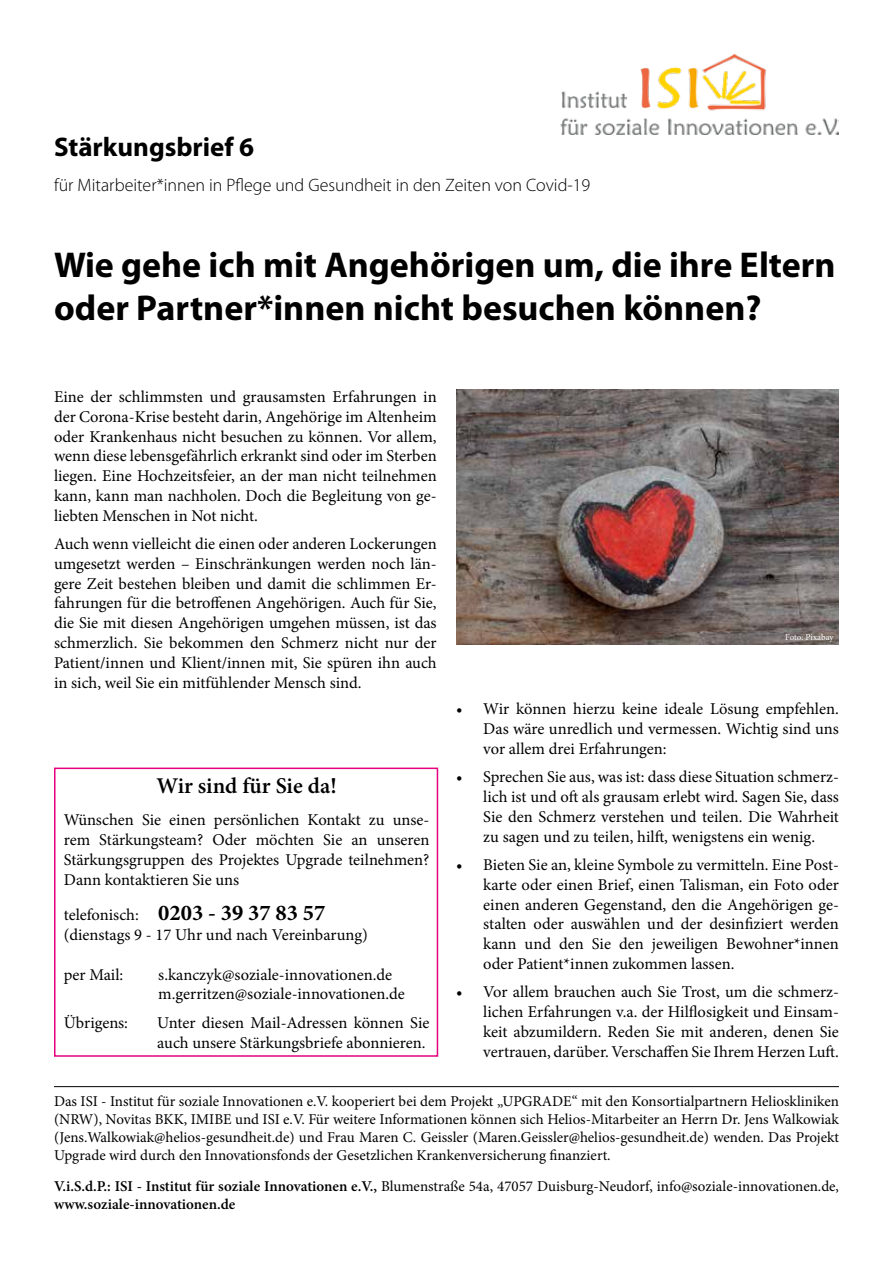
<style>
.page{position:relative;width:893px;height:1263px;background:#fff}
.page>*{position:absolute;margin:0;border:0;box-sizing:border-box;transform-origin:0 0}
.t1{font:700 36px/43.2px "Myriad Pro";color:#000}
.t2{font:700 27px "Myriad Pro";color:#000}
.t3{font:700 22.5px "Minion Pro";color:#000}
.t4{font:600 22.5px "Minion Pro";color:#000}
.t5{font:300 18px "Myriad Pro";color:#000}
.t6{font:16.5px/19.8px "Minion Pro";color:#000;text-align:justify}
.t7{font:15px/18px "Minion Pro";color:#000;text-align:justify}
.t8{font:600 15px/18px "Minion Pro";color:#000}
.t9{font:9px "Minion Pro";letter-spacing:-.01em;color:#fff}
.s1{font-weight:400;font-size:16.5px}
.s2{font-weight:400}
</style>
<div class="page">
<div style="left:54px;top:767px;width:384px;height:290px;border:2px solid #e6007d"></div>
<img style="left:456px;top:390px;width:383px;height:254px">
<img style="left:561px;top:54px;width:278px;height:80px">
<hr style="left:54px;top:1086px;width:785px;height:1px;background:#000">
<h2 class="t2" style="left:54px;top:130px;width:202px">Stärkungsbrief 6</h2>
<p class="t5" style="left:54px;top:174px;width:538px">für Mitarbeiter*innen in Pflege und Gesundheit in den Zeiten von Covid-19</p>
<h1 class="t1" style="left:54px;top:242px;width:783px">Wie gehe ich mit Angehörigen um, die ihre Eltern oder Partner*innen nicht besuchen können?</h1>
<p class="t6" style="left:54px;top:387px;width:384px">Eine der schlimmsten und grausamsten Erfahrungen in der Corona-Krise besteht darin, Angehörige im Altenheim oder Krankenhaus nicht besuchen zu können. Vor allem, wenn diese lebensgefährlich erkrankt sind oder im Sterben liegen. Eine Hochzeitsfeier, an der man nicht teilnehmen kann, kann man nachholen. Doch die Begleitung von ge&shy;liebten Menschen in Not nicht.</p>
<p class="t6" style="left:54px;top:534px;width:384px">Auch wenn vielleicht die einen oder anderen Lockerungen umgesetzt werden – Einschränkungen werden noch län&shy;gere Zeit bestehen bleiben und damit die schlimmen Er&shy;fahrungen für die betroffenen Angehörigen. Auch für Sie, die Sie mit diesen Angehörigen umgehen müssen, ist das schmerzlich. Sie bekommen den Schmerz nicht nur der Patient/innen und Klient/innen mit, Sie spüren ihn auch in sich, weil Sie ein mitfühlender Mensch sind.</p>
<h3 class="t4" style="left:157px;top:770px;width:182px">Wir sind für Sie da!</h3>
<p class="t6" style="left:64px;top:810px;width:367px">Wünschen Sie einen persönlichen Kontakt zu unse&shy;rem Stärkungsteam? Oder möchten Sie an unseren Stärkungsgruppen des Projektes Upgrade teilnehmen?<br>Dann kontaktieren Sie uns</p>
<h3 class="t3" style="left:64px;top:897px;width:263px"><span class="s1">telefonisch:</span> 0203 - 39 37 83 57</h3>
<p class="t6" style="left:64px;top:925px;width:306px">(dienstags 9 - 17 Uhr und nach Vereinbarung)</p>
<p class="t6" style="left:64px;top:964px;width:61px">per Mail:</p>
<p class="t6" style="left:158px;top:964px;width:248px">s.kanczyk@soziale-innovationen.de m.gerritzen@soziale-innovationen.de</p>
<p class="t6" style="left:64px;top:1013px;width:66px">Übrigens:</p>
<p class="t6" style="left:157px;top:1013px;width:274px">Unter diesen Mail-Adressen können Sie auch unsere Stärkungsbriefe abonnieren.</p>
<p class="t9" style="left:785px;top:631px;width:50px">Foto: Pixabay</p>
<p class="t6" style="left:483px;top:699px;width:357px;text-indent:-27px">• Wir können hierzu keine ideale Lösung empfehlen.<br>Das wäre unredlich und vermessen. Wichtig sind uns vor allem drei Erfahrungen:</p>
<p class="t6" style="left:483px;top:767px;width:357px;text-indent:-27px">• Sprechen Sie aus, was ist: dass diese Situation schmerz&shy;lich ist und oft als grausam erlebt wird. Sagen Sie, dass Sie den Schmerz verstehen und teilen. Die Wahrheit zu sagen und zu teilen, hilft, wenigstens ein wenig.</p>
<p class="t6" style="left:483px;top:855px;width:357px;text-indent:-27px">• Bieten Sie an, kleine Symbole zu vermitteln. Eine Post&shy;karte oder einen Brief, einen Talisman, ein Foto oder einen anderen Gegenstand, den die Angehörigen ge&shy;stalten oder auswählen und der desinfiziert werden kann und den Sie den jeweiligen Bewohner*innen oder Patient*innen zukommen lassen.</p>
<p class="t6" style="left:483px;top:982px;width:357px;text-indent:-27px">• Vor allem brauchen auch Sie Trost, um die schmerz&shy;lichen Erfahrungen v.a. der Hilflosigkeit und Einsam&shy;keit abzumildern. Reden Sie mit anderen, denen Sie vertrauen, darüber. Verschaffen Sie Ihrem Herzen Luft.</p>
<p class="t7" style="left:54px;top:1092px;width:786px">Das ISI - Institut für soziale Innovationen e.V. kooperiert bei dem Projekt „UPGRADE“ mit den Konsortialpartnern Helioskliniken (NRW), Novitas BKK, IMIBE und ISI e.V. Für weitere Informationen können sich Helios-Mitarbeiter an Herrn Dr. Jens Walkowiak (Jens.Walkowiak@helios-gesundheit.de) und Frau Maren C. Geissler (Maren.Geissler@helios-gesundheit.de) wenden. Das Projekt Upgrade wird durch den Innovationsfonds der Gesetzlichen Krankenversicherung finanziert.</p>
<p class="t8" style="left:54px;top:1177px;width:786px">V.i.S.d.P.: ISI - Institut für soziale Innovationen e.V., <span class="s2">Blumenstraße 54a, 47057 Duisburg-Neudorf, info@soziale-innovationen.de, </span>www.soziale-innovationen.de</p>
</div>
